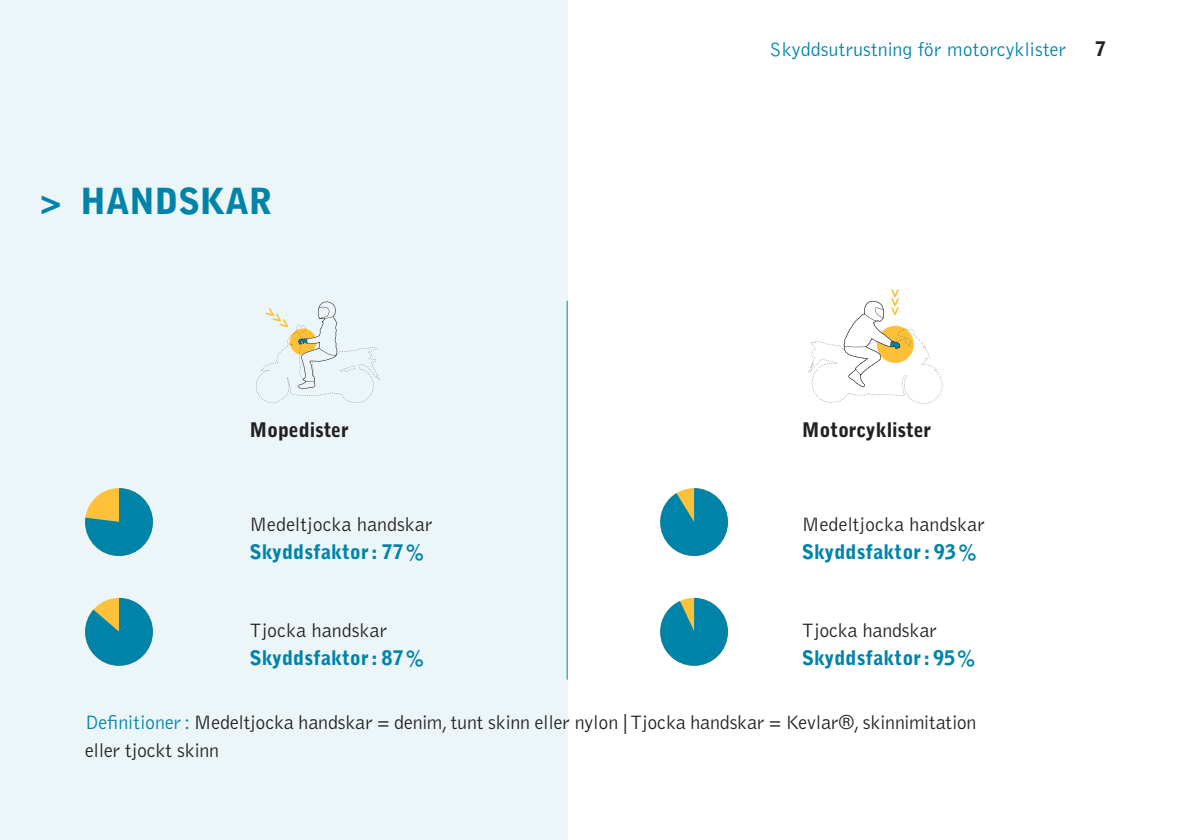
<style>
.page{position:relative;width:1191px;height:840px;background:#fff}
.page>*{position:absolute;margin:0;border:0;box-sizing:border-box;transform-origin:0 0}
.t1{font:900 35.8px "Bell Gothic Std";letter-spacing:-.01em;color:#0083a9}
.t2{font:300 20px/28px "Bell Gothic Std";letter-spacing:-.01em;color:#231f20}
.t3{font:900 20px "Bell Gothic Std";color:#0083a9}
.t4{font:300 20px "Bell Gothic Std";color:#0083a9}
.t5{font:900 20px "Bell Gothic Std";letter-spacing:-.01em;color:#231f20}
.s1{color:#0083a9}
</style>
<div class="page">
<div style="left:0;top:0;width:567px;height:839px;background:#ecf6f9"></div>
<svg style="left:660px;top:597px;width:68px;height:68px"></svg>
<svg style="left:808px;top:289px;width:134px;height:114px"></svg>
<svg style="left:256px;top:301px;width:124px;height:101px"></svg>
<svg style="left:660px;top:488px;width:68px;height:67px"></svg>
<svg style="left:85px;top:488px;width:68px;height:67px"></svg>
<svg style="left:85px;top:597px;width:68px;height:68px"></svg>
<hr style="left:566px;top:300px;width:1px;height:379px;background:#0083a9">
<h1 class="t1" style="left:40px;top:180px;width:234px">&gt; HANDSKAR</h1>
<p class="t4" style="left:769px;top:39px;width:298px">Skyddsutrustning för motorcyklister</p>
<p class="t5" style="left:1094px;top:37px;width:13px">7</p>
<p class="t5" style="left:249px;top:417px;width:101px">Mopedister</p>
<p class="t5" style="left:802px;top:417px;width:131px">Motorcyklister</p>
<p class="t2" style="left:249px;top:510px;width:185px">Medeltjocka handskar</p>
<p class="t3" style="left:249px;top:539px;width:176px">Skyddsfaktor: 77%</p>
<p class="t2" style="left:249px;top:616px;width:139px">Tjocka handskar</p>
<p class="t3" style="left:249px;top:646px;width:176px">Skyddsfaktor: 87%</p>
<p class="t2" style="left:802px;top:510px;width:185px">Medeltjocka handskar</p>
<p class="t3" style="left:802px;top:539px;width:176px">Skyddsfaktor: 93%</p>
<p class="t2" style="left:802px;top:616px;width:136px">Tjocka handskar</p>
<p class="t3" style="left:802px;top:646px;width:175px">Skyddsfaktor: 95%</p>
<p class="t2" style="left:85px;top:708px;width:893px"><span class="s1">Definitioner:</span> Medeltjocka handskar = denim, tunt skinn eller nylon | Tjocka handskar = Kevlar®, skinnimitation eller tjockt skinn</p>
</div>
